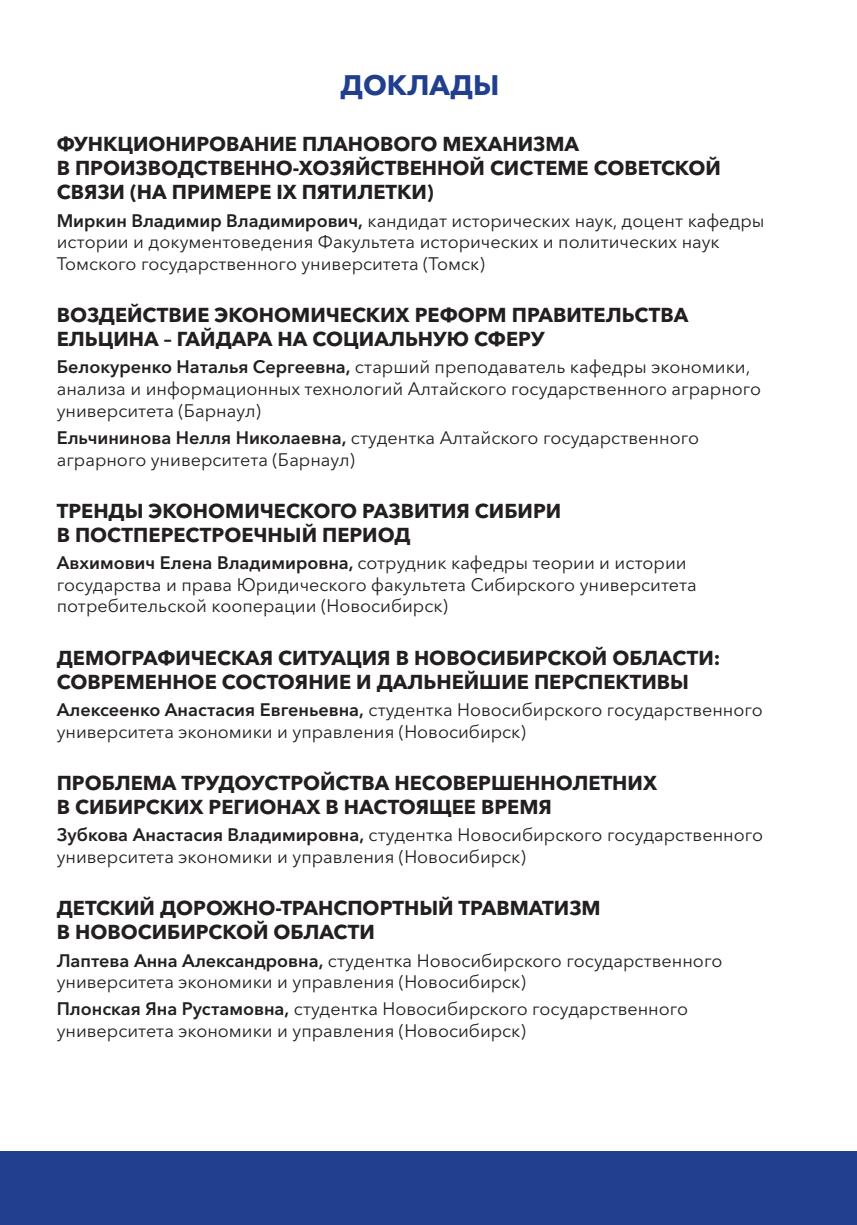
<style>
.page{position:relative;width:857px;height:1225px;background:#fff}
.page>*{position:absolute;margin:0;border:0;box-sizing:border-box;transform-origin:0 0}
.t1{font:700 28px "Avenir Next Cyr";color:#213f8e}
.AAA{font:700 20px/24px "Avenir Next Cyr";color:#231f20}
.BBB{font:18px/21.6px "Avenir Next Cyr";color:#231f20}
.s1{font-weight:600}
</style>
<div class="page">
<div style="left:0;top:1151px;width:856px;height:74px;background:#213f8e"></div>
<p class="t1" style="left:340px;top:68px;width:160px">ДОКЛАДЫ</p>
<p class="AAA" style="left:57px;top:132px;width:665px">ФУНКЦИОНИРОВАНИЕ ПЛАНОВОГО МЕХАНИЗМА<br>В ПРОИЗВОДСТВЕННО-ХОЗЯЙСТВЕННОЙ СИСТЕМЕ СОВЕТСКОЙ<br>СВЯЗИ (НА ПРИМЕРЕ IX ПЯТИЛЕТКИ)</p>
<p class="BBB" style="left:57px;top:209px;width:709px"><span class="s1">Миркин Владимир Владимирович,</span> кандидат исторических наук, доцент кафедры истории и документоведения Факультета исторических и политических наук<br>Томского государственного университета (Томск)</p>
<p class="AAA" style="left:57px;top:303px;width:632px">ВОЗДЕЙСТВИЕ ЭКОНОМИЧЕСКИХ РЕФОРМ ПРАВИТЕЛЬСТВА<br>ЕЛЬЦИНА – ГАЙДАРА НА СОЦИАЛЬНУЮ СФЕРУ</p>
<p class="BBB" style="left:57px;top:356px;width:705px"><span class="s1">Белокуренко Наталья Сергеевна,</span> старший преподаватель кафедры экономики, анализа и информационных технологий Алтайского государственного аграрного университета (Барнаул)</p>
<p class="BBB" style="left:57px;top:427px;width:643px"><span class="s1">Ельчининова Нелля Николаевна,</span> студентка Алтайского государственного аграрного университета (Барнаул)</p>
<p class="AAA" style="left:57px;top:499px;width:505px">ТРЕНДЫ ЭКОНОМИЧЕСКОГО РАЗВИТИЯ СИБИРИ<br>В ПОСТПЕРЕСТРОЕЧНЫЙ ПЕРИОД</p>
<p class="BBB" style="left:57px;top:552px;width:641px"><span class="s1">Авхимович Елена Владимировна,</span> сотрудник кафедры теории и истории государства и права Юридического факультета Сибирского университета потребительской кооперации (Новосибирск)</p>
<p class="AAA" style="left:57px;top:645px;width:665px">ДЕМОГРАФИЧЕСКАЯ СИТУАЦИЯ В НОВОСИБИРСКОЙ ОБЛАСТИ:<br>СОВРЕМЕННОЕ СОСТОЯНИЕ И ДАЛЬНЕЙШИЕ ПЕРСПЕКТИВЫ</p>
<p class="BBB" style="left:57px;top:699px;width:707px"><span class="s1">Алексеенко Анастасия Евгеньевна,</span> студентка Новосибирского государственного университета экономики и управления (Новосибирск)</p>
<p class="AAA" style="left:57px;top:771px;width:601px">ПРОБЛЕМА ТРУДОУСТРОЙСТВА НЕСОВЕРШЕННОЛЕТНИХ<br>В СИБИРСКИХ РЕГИОНАХ В НАСТОЯЩЕЕ ВРЕМЯ</p>
<p class="BBB" style="left:57px;top:824px;width:707px"><span class="s1">Зубкова Анастасия Владимировна,</span> студентка Новосибирского государственного университета экономики и управления (Новосибирск)</p>
<p class="AAA" style="left:57px;top:896px;width:545px">ДЕТСКИЙ ДОРОЖНО-ТРАНСПОРТНЫЙ ТРАВМАТИЗМ<br>В НОВОСИБИРСКОЙ ОБЛАСТИ</p>
<p class="BBB" style="left:57px;top:949px;width:666px"><span class="s1">Лаптева Анна Александровна,</span> студентка Новосибирского государственного университета экономики и управления (Новосибирск)</p>
<p class="BBB" style="left:57px;top:998px;width:632px"><span class="s1">Плонская Яна Рустамовна,</span> студентка Новосибирского государственного университета экономики и управления (Новосибирск)</p>
</div>
